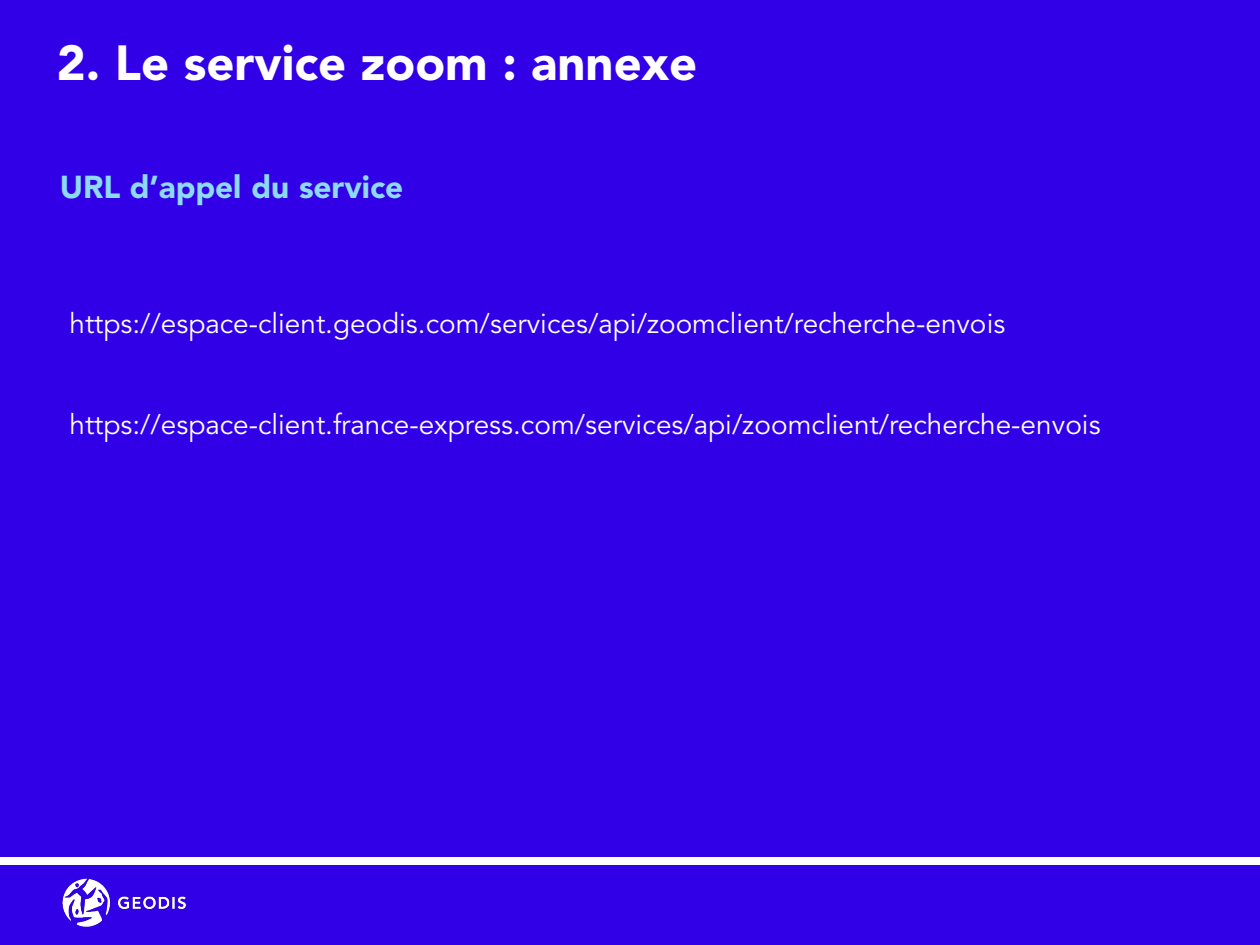
<style>
.page{position:relative;width:1260px;height:945px;background:#3200e6}
.page>*{position:absolute;margin:0;border:0;box-sizing:border-box;transform-origin:0 0}
.t1{font:900 49px "Avenir LT Std";color:#fff}
.t2{font:900 31.5px "Avenir LT Std";color:#8ddaf5}
.t3{font:28px "Avenir LT Std";color:#fff}
.s1{color:#3200e6}
</style>
<div class="page">
<div style="left:0;top:857px;width:1260px;height:7px;background:#fff"></div>
<img style="left:0;top:864px;width:198px;height:63px">
<p class="t1" style="left:57px;top:34px;width:642px">2. Le service zoom : annexe</p>
<p class="t2" style="left:60px;top:168px;width:345px">URL d’appel du service</p>
<p class="t3" style="left:70px;top:307px;width:937px">https://espace-client.geodis.com/services/api/zoomclient/recherche-envois</p>
<p class="t3" style="left:70px;top:408px;width:1060px">https://espace-client.france-express.com/services/api/zoomclient/recherche-envois<span class="s1">es</span></p>
</div>
